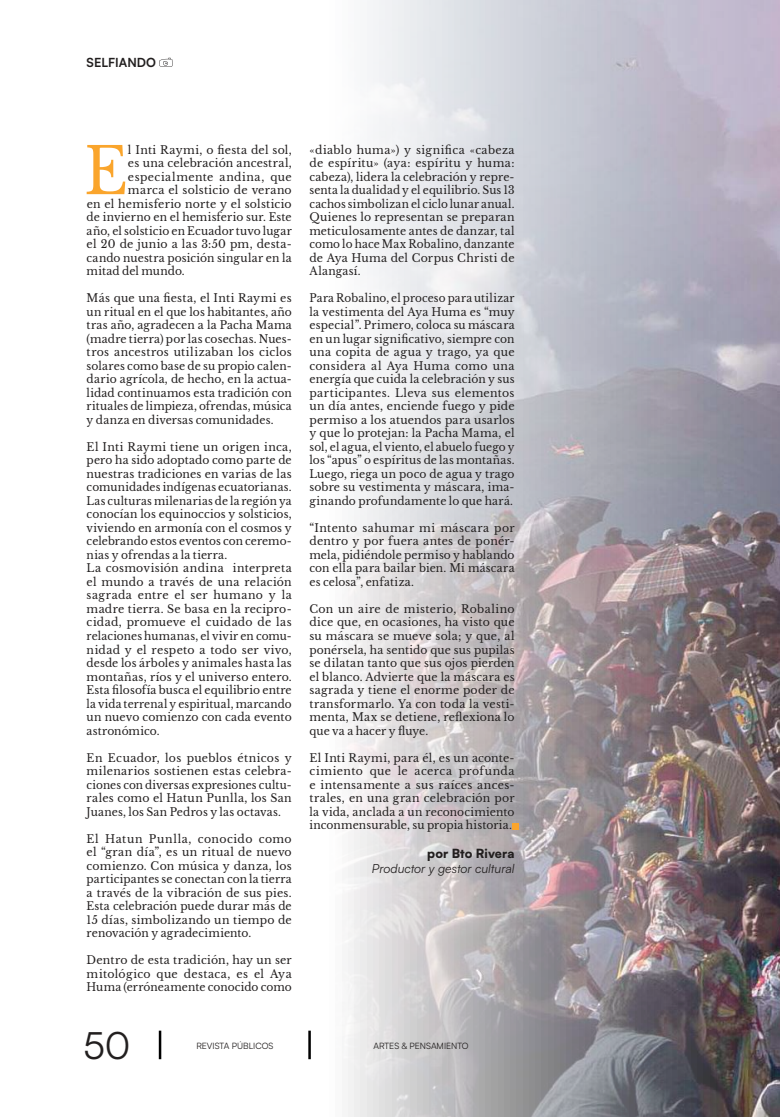
<style>
.page{position:relative;width:780px;height:1117px;background:#fff}
.page>*{position:absolute;margin:0;border:0;box-sizing:border-box;transform-origin:0 0}
.t1{font:63.88px "Libre Baskerville";color:#faa52c;scale:.95 1}
.t2{font:37.5px "Satoshi";color:#221f1f}
.t3{font:italic 12.5px "Satoshi";color:#221f1f}
.t4{font:900 12.5px "Satoshi";letter-spacing:.005em;color:#221f1f}
.t5{font:700 12.5px "Satoshi";color:#221f1f}
.t6{font:11.25px/13.5px "Libre Baskerville";letter-spacing:.015em;color:#221f1f;text-align:justify}
.t7{font:11.25px/13.5px "Libre Baskerville";letter-spacing:.015em;color:#221f1f;text-align:justify;scale:.93 1}
.t8{font:11.25px "Libre Baskerville";letter-spacing:.015em;color:#221f1f;scale:.95 1}
.t9{font:11.25px "Libre Baskerville";letter-spacing:.045em;color:#221f1f}
.t10{font:8.75px "Satoshi";color:#221f1f}
</style>
<div class="page">
<img style="left:158px;top:0;width:622px;height:1116px">
<div style="left:512px;top:823px;width:7px;height:6px;background:#faa52c"></div>
<svg style="left:159px;top:58px;width:13px;height:9px"></svg>
<hr style="left:308px;top:1030px;width:3px;height:28px;background:#000">
<hr style="left:159px;top:1030px;width:2px;height:28px;background:#000">
<p class="t5" style="left:87px;top:55px;width:71px">SELFIANDO</p>
<h1 class="t1" style="left:84px;top:133px;width:48px">E</h1>
<p class="t6" style="left:128px;top:143px;width:165px">l Inti Raymi, o 昀椀esta del sol,</p>
<p class="t6" style="left:128px;top:156px;width:165px">es una celebración ancestral,</p>
<p class="t9" style="left:128px;top:170px;width:165px">especialmente andina, que</p>
<p class="t6" style="left:128px;top:183px;width:165px">marca el solsticio de verano</p>
<p class="t6" style="left:87px;top:197px;width:207px">en el hemisferio norte y el solsticio</p>
<p class="t8" style="left:87px;top:210px;width:217px">de invierno en el hemisferio sur. Este</p>
<p class="t8" style="left:87px;top:224px;width:217px">año, el solsticio en Ecuador tuvo lugar</p>
<p class="t6" style="left:87px;top:237px;width:206px">el 20 de junio a las 3:50 pm, desta-</p>
<p class="t8" style="left:87px;top:251px;width:217px">cando nuestra posición singular en la</p>
<p class="t8" style="left:87px;top:264px;width:105px">mitad del mundo.</p>
<p class="t6" style="left:87px;top:291px;width:207px">Más que una 昀椀esta, el Inti Raymi es un ritual en el que los habitantes, año tras año, agradecen a la Pacha Mama (madre tierra) por las cosechas. Nues&shy;tros ancestros utilizaban los ciclos solares como base de su propio calen&shy;dario agrícola, de hecho, en la actua&shy;lidad continuamos esta tradición con rituales de limpieza, ofrendas, música y danza en diversas comunidades.</p>
<p class="t6" style="left:87px;top:440px;width:207px;text-align:left">El Inti Raymi tiene un origen inca, pero ha sido adoptado como parte de nuestras tradiciones en varias de las comunidades indígenas ecuatorianas.<br>Las culturas milenarias de la región ya conocían los equinoccios y solsticios, viviendo en armonía con el cosmos y celebrando estos eventos con ceremo&shy;nias y ofrendas a la tierra.<br>La cosmovisión andina interpreta el mundo a través de una relación sagrada entre el ser humano y la madre tierra. Se basa en la recipro&shy;cidad, promueve el cuidado de las relaciones humanas, el vivir en comu&shy;nidad y el respeto a todo ser vivo, desde los árboles y animales hasta las montañas, ríos y el universo entero.<br>Esta 昀椀losofía busca el equilibrio entre la vida terrenal y espiritual, marcando un nuevo comienzo con cada evento astronómico.</p>
<p class="t6" style="left:87px;top:750px;width:207px">En Ecuador, los pueblos étnicos y milenarios sostienen estas celebra&shy;ciones con diversas expresiones cultu&shy;rales como el Hatun Punlla, los San Juanes, los San Pedros y las octavas.</p>
<p class="t6" style="left:87px;top:831px;width:207px">El Hatun Punlla, conocido como el “gran día”, es un ritual de nuevo comienzo. Con música y danza, los participantes se conectan con la tierra a través de la vibración de sus pies.<br>Esta celebración puede durar más de 15 días, simbolizando un tiempo de renovación y agradecimiento.</p>
<p class="t6" style="left:87px;top:953px;width:207px">Dentro de esta tradición, hay un ser mitológico que destaca, es el Aya Huma (erróneamente conocido como</p>
<p class="t6" style="left:309px;top:143px;width:207px">«diablo huma») y signi昀椀ca «cabeza de espíritu» (aya: espíritu y huma: cabeza), lidera la celebración y repre&shy;senta la dualidad y el equilibrio. Sus 13 cachos simbolizan el ciclo lunar anual.<br>Quienes lo representan se preparan meticulosamente antes de danzar, tal como lo hace Max Robalino, danzante de Aya Huma del Corpus Christi de Alangasí.</p>
<p class="t7" style="left:309px;top:291px;width:222px">Para Robalino, el proceso para utilizar la vestimenta del Aya Huma es “muy especial”. Primero, coloca su máscara en un lugar signi昀椀cativo, siempre con una copita de agua y trago, ya que considera al Aya Huma como una energía que cuida la celebración y sus participantes. Lleva sus elementos un día antes, enciende fuego y pide permiso a los atuendos para usarlos y que lo protejan: la Pacha Mama, el sol, el agua, el viento, el abuelo fuego y los “apus” o espíritus de las montañas.<br>Luego, riega un poco de agua y trago sobre su vestimenta y máscara, ima&shy;ginando profundamente lo que hará.</p>
<p class="t6" style="left:309px;top:521px;width:206px">“Intento sahumar mi máscara por dentro y por fuera antes de ponér&shy;mela, pidiéndole permiso y hablando con ella para bailar bien. Mi máscara es celosa”, enfatiza.</p>
<p class="t6" style="left:309px;top:602px;width:206px">Con un aire de misterio, Robalino dice que, en ocasiones, ha visto que su máscara se mueve sola; y que, al ponérsela, ha sentido que sus pupilas se dilatan tanto que sus ojos pierden el blanco. Advierte que la máscara es sagrada y tiene el enorme poder de transformarlo. Ya con toda la vesti&shy;menta, Max se detiene, re昀氀exiona lo que va a hacer y 昀氀uye.</p>
<p class="t6" style="left:309px;top:750px;width:207px">El Inti Raymi, para él, es un aconte&shy;cimiento que le acerca profunda e intensamente a sus raíces ances&shy;trales, en una gran celebración por la vida, anclada a un reconocimiento inconmensurable, su propia historia.</p>
<p class="t4" style="left:427px;top:845px;width:89px">por Bto Rivera</p>
<p class="t3" style="left:372px;top:861px;width:144px">Productor y gestor cultural</p>
<h2 class="t2" style="left:83px;top:1025px;width:49px">50</h2>
<p class="t10" style="left:373px;top:1041px;width:97px">ARTES &amp; PENSAMIENTO</p>
<p class="t10" style="left:196px;top:1041px;width:79px">REVISTA PÚBLICOS</p>
</div>
